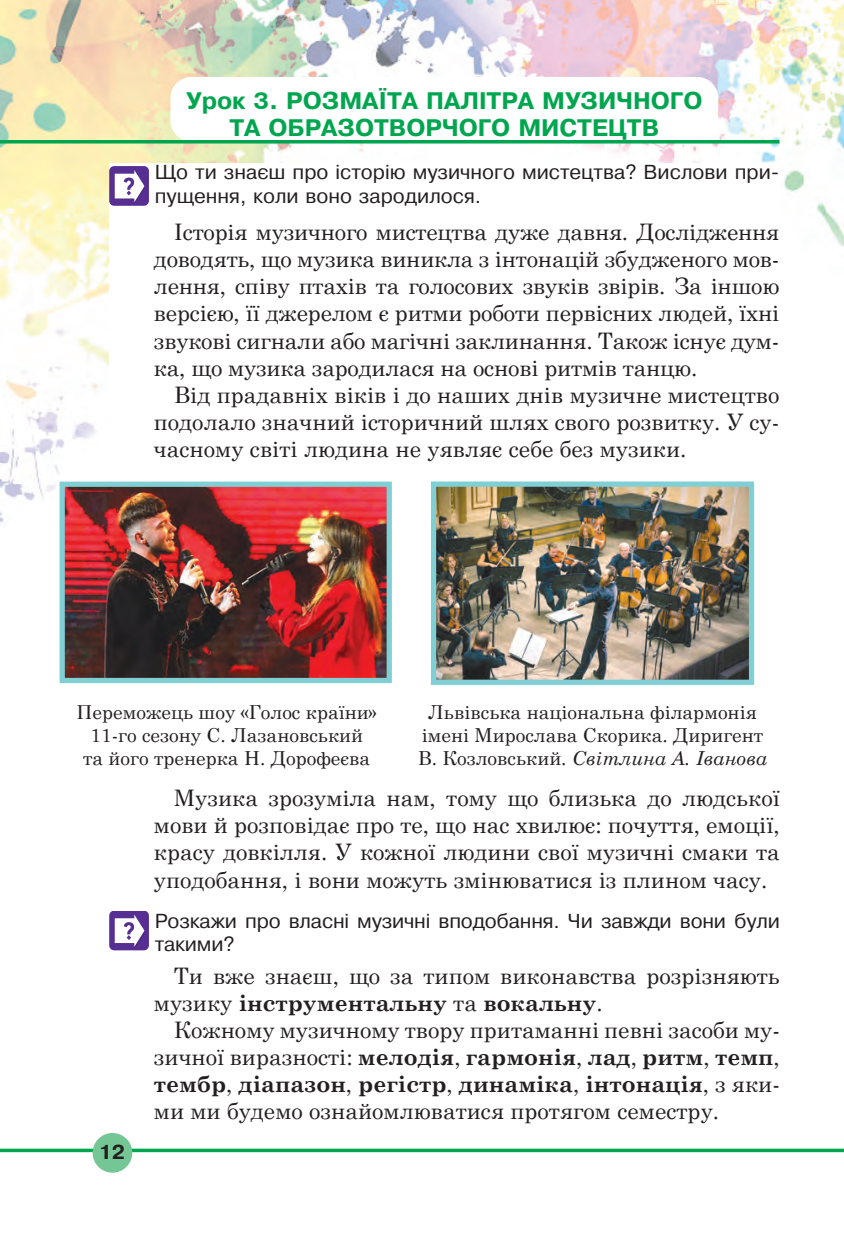
<style>
.page{position:relative;width:844px;height:1241px;background:#fff}
.page>*{position:absolute;margin:0;border:0;box-sizing:border-box;transform-origin:0 0}
.основа_2{font:22.75px/27.1px "Schoolbooknk BOHDAN";color:#231f20;text-align:justify}
.Заголовок_розділу{font:700 22.75px/27.1px "Ukrainian Pragmatica";color:#00a64f;text-align:center}
.підпис{font:19.25px/22.8px "Schoolbooknk BOHDAN";color:#231f20;text-align:center}
.запитання{font:19.25px/23.6px "Ukrainian Pragmatica";color:#231f20}
.t1{font:700 19.25px "Ukrainian Pragmatica";color:#231f20}
.s1{font-weight:700}
.s2{font-style:italic}
</style>
<div class="page">
<img style="left:0;top:0;width:843px;height:526px">
<div style="left:170px;top:77px;width:548px;height:64px;background:#fff;border-radius:21px"></div>
<div style="left:109px;top:164px;width:670px;height:319px;background:#fff"></div>
<svg style="left:109px;top:166px;width:40px;height:40px"></svg>
<hr style="left:0;top:140px;width:779px;height:3px;background:#00a64f">
<img style="left:437px;top:487px;width:311px;height:191px">
<div style="left:431px;top:481px;width:323px;height:203px;border:5px solid #7fcfd4"></div>
<img style="left:66px;top:487px;width:320px;height:190px">
<div style="left:60px;top:481px;width:332px;height:202px;border:5px solid #7fcfd4"></div>
<svg style="left:109px;top:911px;width:40px;height:39px"></svg>
<hr style="left:0;top:1148px;width:843px;height:3px;background:#00a64f">
<div style="left:93px;top:1132px;width:39px;height:40px;background:#74c694;border-radius:50%"></div>
<p class="Заголовок_розділу" style="left:186px;top:87px;width:517px">Урок 3. РОЗМАЇТА ПАЛІТРА МУЗИЧНОГО<br>ТА ОБРАЗОТВОРЧОГО МИСТЕЦТВ</p>
<p class="запитання" style="left:155px;top:161px;width:626px">Що ти знаєш про історію музичного мистецтва? Вислови при&shy;пущення, коли воно зародилося.</p>
<p class="основа_2" style="left:154px;top:219px;width:627px;text-indent:20px">Історія музичного мистецтва дуже давня. Дослідження доводять, що музика виникла з інтонацій збудженого мов&shy;лення, співу птахів та голосових звуків звірів. За іншою версією, її джерелом є ритми роботи первісних людей, їхні звукові сигнали або магічні заклинання. Також існує дум&shy;ка, що музика зародилася на основі ритмів танцю.</p>
<p class="основа_2" style="left:154px;top:381px;width:627px;text-indent:20px">Від прадавніх віків і до наших днів музичне мистецтво подолало значний історичний шлях свого розвитку. У су&shy;часному світі людина не уявляє себе без музики.</p>
<p class="підпис" style="left:76px;top:701px;width:302px">Переможець шоу «Голос країни»<br>11-го сезону С. Лазановський<br>та його тренерка Н. Дорофеєва</p>
<p class="основа_2" style="left:154px;top:784px;width:627px;text-indent:20px">Музика зрозуміла нам, тому що близька до людської мови й розповідає про те, що нас хвилює: почуття, емоції, красу довкілля. У кожної людини свої музичні смаки та уподобання, і вони можуть змінюватися із плином часу.</p>
<p class="запитання" style="left:155px;top:908px;width:626px">Розкажи про власні музичні вподобання. Чи завжди вони були такими?</p>
<p class="основа_2" style="left:154px;top:962px;width:627px;text-indent:20px">Ти вже знаєш, що за типом виконавства розрізняють музику <span class="s1">інструментальну</span> та <span class="s1">вокальну</span>.</p>
<p class="основа_2" style="left:154px;top:1016px;width:627px;text-indent:20px">Кожному музичному твору притаманні певні засоби му&shy;зичної виразності: <span class="s1">мелодія</span>, <span class="s1">гармонія</span>, <span class="s1">лад</span>, <span class="s1">ритм</span>, <span class="s1">темп</span>, <span class="s1">тембр</span>, <span class="s1">діапазон</span>, <span class="s1">регістр</span>, <span class="s1">динаміка</span>, <span class="s1">інтонація</span>, з яки&shy;ми ми будемо ознайомлюватися протягом семестру.</p>
<p class="підпис" style="left:418px;top:701px;width:351px">Львівська національна філармонія імені Мирослава Скорика. Диригент<br>В. Козловський. <span class="s2">Світлина А. Іванова</span></p>
<p class="t1" style="left:99px;top:1140px;width:28px">12</p>
</div>
